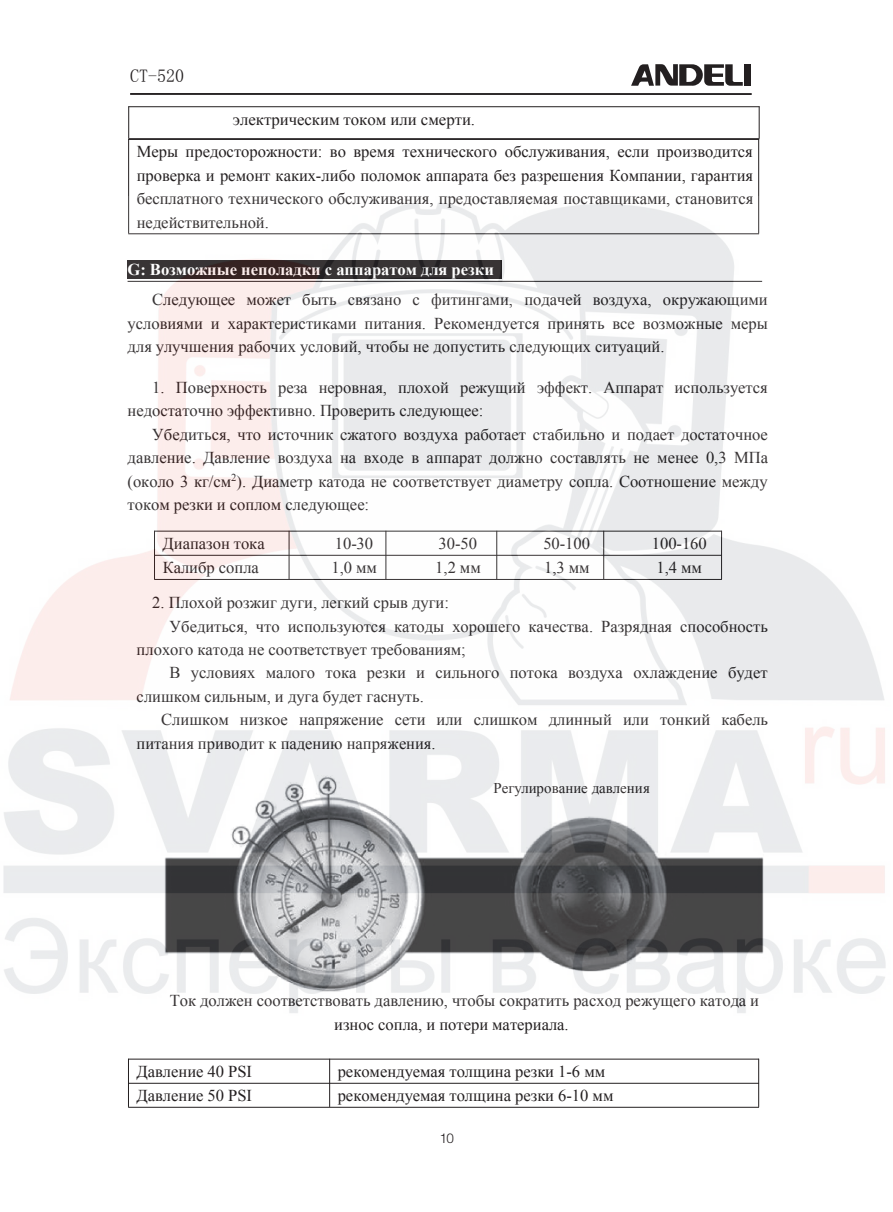
<style>
.page{position:relative;width:893px;height:1212px;background:#fff}
.page>*{position:absolute;margin:0;border:0;box-sizing:border-box;transform-origin:0 0}
.t1{font:18px "N Sim Sun";color:#231f20}
.t2{font:16.65px/23.4px "Times New Roman";color:#231f20;text-align:justify}
.t3{font:700 16.65px "Times New Roman";color:#fff}
.t4{font:14.85px "Times New Roman";color:#231f20}
.t5{font:13.5px "FZZDXJW GB1 0";color:#231f20}
</style>
<div class="page">
<hr style="left:128px;top:139px;width:631px;height:1px;background:#231f20">
<hr style="left:128px;top:139px;width:1px;height:94px;background:#231f20">
<hr style="left:758px;top:139px;width:1px;height:94px;background:#231f20">
<hr style="left:128px;top:1059px;width:631px;height:1px;background:#231f20">
<hr style="left:128px;top:1083px;width:631px;height:1px;background:#231f20">
<hr style="left:128px;top:1107px;width:631px;height:1px;background:#231f20">
<hr style="left:128px;top:1059px;width:1px;height:48px;background:#231f20">
<hr style="left:329px;top:1059px;width:1px;height:48px;background:#231f20">
<hr style="left:758px;top:1059px;width:1px;height:48px;background:#231f20">
<hr style="left:128px;top:106px;width:631px;height:1px;background:#231f20">
<hr style="left:128px;top:138px;width:631px;height:1px;background:#231f20">
<hr style="left:128px;top:106px;width:1px;height:32px;background:#231f20">
<hr style="left:759px;top:106px;width:1px;height:32px;background:#231f20">
<hr style="left:130px;top:93px;width:622px;height:2px;background:#231f20">
<div style="left:744px;top:64px;width:7px;height:22px;background:#231f20"></div>
<svg style="left:631px;top:64px;width:112px;height:22px"></svg>
<img style="left:3px;top:196px;width:883px;height:817px">
<p class="t1" style="left:130px;top:66px;width:55px">CT-520</p>
<p class="t2" style="left:233px;top:107px;width:244px">электрическим током или смерти.</p>
<p class="t2" style="left:137px;top:140px;width:618px">Меры предосторожности: во время технического обслуживания, если производится проверка и ремонт каких-либо поломок аппарата без разрешения Компании, гарантия бесплатного технического обслуживания, предоставляемая поставщиками, становится недействительной.</p>
<p class="t3" style="left:128px;top:258px;width:368px">G: Возможные неполадки с аппаратом для резки</p>
<p class="t2" style="left:128px;top:288px;width:642px;text-indent:25px">Следующее может быть связано с фитингами, подачей воздуха, окружающими условиями и характеристиками питания. Рекомендуется принять все возможные меры для улучшения рабочих условий, чтобы не допустить следующих ситуаций.</p>
<p class="t2" style="left:128px;top:375px;width:642px;text-indent:25px">1. Поверхность реза неровная, плохой режущий эффект. Аппарат используется недостаточно эффективно. Проверить следующее:</p>
<p class="t2" style="left:128px;top:422px;width:642px;text-indent:25px">Убедиться, что источник сжатого воздуха работает стабильно и подает достаточное давление. Давление воздуха на входе в аппарат должно составлять не менее 0,3 МПа (около 3 кг/см<sup>2</sup>). Диаметр катода не соответствует диаметру сопла. Соотношение между током резки и соплом следующее:</p>
<p class="t2" style="left:163px;top:531px;width:104px">Диапазон тока</p>
<p class="t2" style="left:335px;top:531px;width:40px">10-30</p>
<p class="t2" style="left:439px;top:531px;width:40px">30-50</p>
<p class="t2" style="left:543px;top:531px;width:48px">50-100</p>
<p class="t2" style="left:652px;top:531px;width:57px">100-160</p>
<p class="t2" style="left:163px;top:556px;width:98px">Калибр сопла</p>
<p class="t2" style="left:331px;top:556px;width:47px">1,0 мм</p>
<p class="t2" style="left:435px;top:556px;width:47px">1,2 мм</p>
<p class="t2" style="left:544px;top:556px;width:47px">1,3 мм</p>
<p class="t2" style="left:656px;top:556px;width:47px">1,4 мм</p>
<p class="t2" style="left:152px;top:591px;width:298px">2. Плохой розжиг дуги, легкий срыв дуги:</p>
<p class="t2" style="left:170px;top:614px;width:600px">Убедиться, что используются катоды хорошего качества. Разрядная способность</p>
<p class="t2" style="left:137px;top:637px;width:331px">плохого катода не соответствует требованиям;</p>
<p class="t2" style="left:170px;top:661px;width:600px">В условиях малого тока резки и сильного потока воздуха охлаждение будет</p>
<p class="t2" style="left:137px;top:684px;width:289px">слишком сильным, и дуга будет гаснуть.</p>
<p class="t2" style="left:161px;top:708px;width:608px">Слишком низкое напряжение сети или слишком длинный или тонкий кабель</p>
<p class="t2" style="left:137px;top:731px;width:300px">питания приводит к падению напряжения.</p>
<p class="t4" style="left:493px;top:778px;width:158px">Регулирование давления</p>
<p class="t2" style="left:334px;top:988px;width:426px;text-indent:-165px">Ток должен соответствовать давлению, чтобы сократить расход режущего катода и износ сопла, и потери материала.</p>
<p class="t2" style="left:137px;top:1059px;width:117px">Давление 40 PSI</p>
<p class="t2" style="left:338px;top:1059px;width:269px">рекомендуемая толщина резки 1-6 мм</p>
<p class="t2" style="left:137px;top:1083px;width:117px">Давление 50 PSI</p>
<p class="t2" style="left:338px;top:1083px;width:277px">рекомендуемая толщина резки 6-10 мм</p>
<p class="t5" style="left:440px;top:1130px;width:16px">10</p>
</div>
